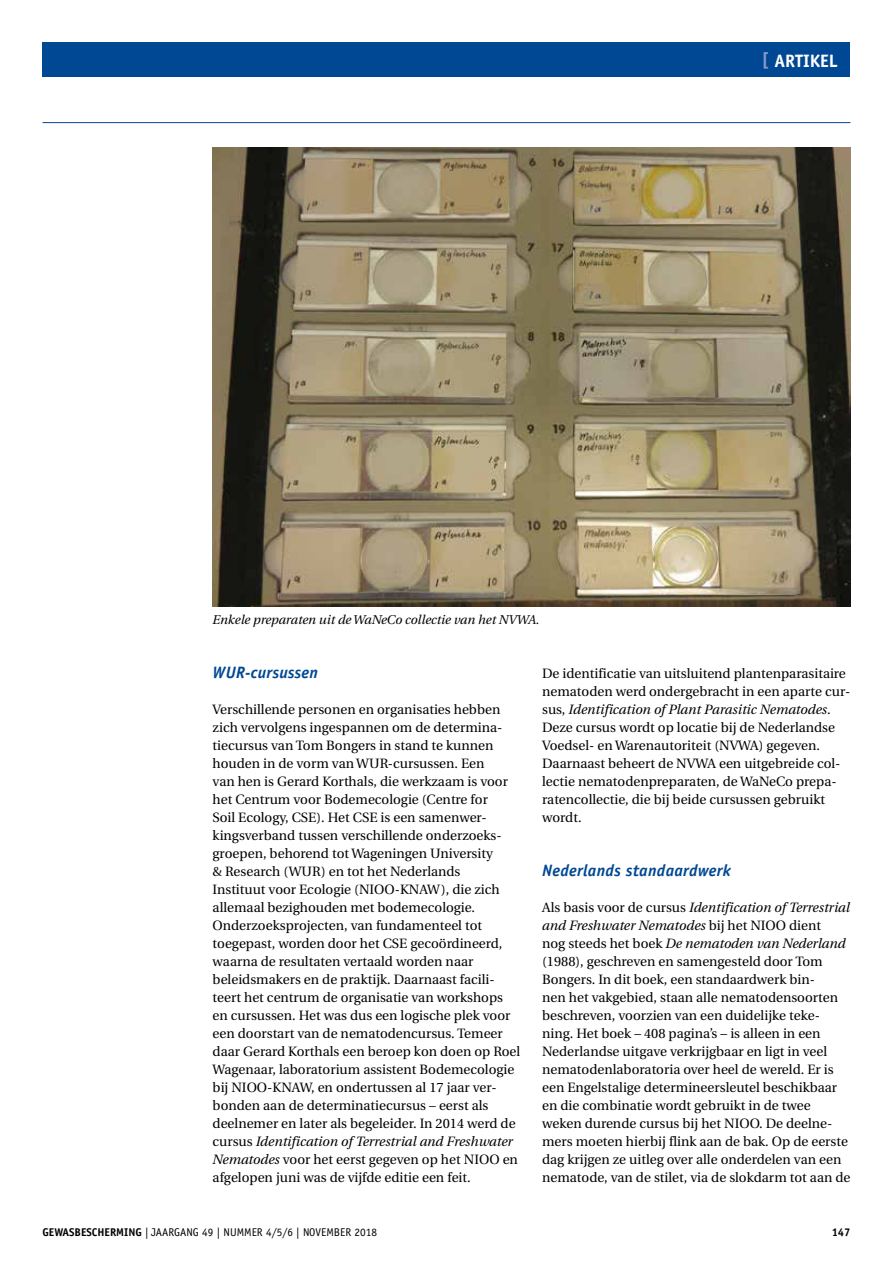
<style>
.page{position:relative;width:893px;height:1263px;background:#fff}
.page>*{position:absolute;margin:0;border:0;box-sizing:border-box;transform-origin:0 0}
.t1{font:700 18px "Officina Sans";color:#fff}
.t2{font:italic 700 16.5px "Officina Sans";letter-spacing:.015em;color:#004893}
.t3{font:13.5px/18px "Utopia";color:#000}
.t4{font:italic 12.75px "Utopia";color:#000}
.t5{font:11.25px "Officina Sans";color:#000}
.t6{font:700 11.25px "Officina Sans";color:#000}
.s1{color:#8898c9}
.s2{font-style:italic}
.s3{font-weight:700}
</style>
<div class="page">
<div style="left:43px;top:43px;width:807px;height:34px;background:#004893"></div>
<hr style="left:43px;top:122px;width:807px;height:1px;background:#004893">
<img style="left:213px;top:147px;width:637px;height:459px">
<p class="t4" style="left:213px;top:613px;width:328px">Enkele preparaten uit de WaNeCo collectie van het NVWA.</p>
<h1 class="t1" style="left:761px;top:49px;width:78px"><span class="s1">[</span> ARTIKEL</h1>
<p class="t2" style="left:213px;top:663px;width:107px">WUR-cursussen</p>
<p class="t3" style="left:213px;top:701px;width:309px">Verschillende personen en organisaties hebben zich vervolgens ingespannen om de determina&shy;tiecursus van Tom Bongers in stand te kunnen houden in de vorm van WUR-cursussen. Een<br>van hen is Gerard Korthals, die werkzaam is voor het Centrum voor Bodemecologie (Centre for<br>Soil Ecology, CSE). Het CSE is een samenwer&shy;kingsverband tussen verschillende onderzoeks&shy;groepen, behorend tot Wageningen University<br>&amp; Research (WUR) en tot het Nederlands<br>Instituut voor Ecologie (NIOO-KNAW), die zich allemaal bezighouden met bodemecologie.<br>Onderzoeksprojecten, van fundamenteel tot toegepast, worden door het CSE gecoördineerd, waarna de resultaten vertaald worden naar beleidsmakers en de praktijk. Daarnaast facili&shy;teert het centrum de organisatie van workshops en cursussen. Het was dus een logische plek voor een doorstart van de nematodencursus. Temeer daar Gerard Korthals een beroep kon doen op Roel Wagenaar, laboratorium assistent Bodemecologie bij NIOO-KNAW, en ondertussen al 17 jaar ver&shy;bonden aan de determinatiecursus – eerst als deelnemer en later als begeleider. In 2014 werd de cursus <span class="s2">Identification of Terrestrial and Freshwater Nematodes</span> voor het eerst gegeven op het NIOO en afgelopen juni was de vijfde editie een feit.</p>
<p class="t3" style="left:542px;top:665px;width:310px">De identificatie van uitsluitend plantenparasitaire nematoden werd ondergebracht in een aparte cur&shy;sus, <span class="s2">Identification of Plant Parasitic Nematodes</span>.<br>Deze cursus wordt op locatie bij de Nederlandse Voedsel- en Warenautoriteit (NVWA) gegeven.<br>Daarnaast beheert de NVWA een uitgebreide col&shy;lectie nematodenpreparaten, de WaNeCo prepa&shy;ratencollectie, die bij beide cursussen gebruikt wordt.</p>
<p class="t2" style="left:542px;top:861px;width:190px">Nederlands standaardwerk</p>
<p class="t3" style="left:542px;top:899px;width:310px">Als basis voor de cursus <span class="s2">Identification of Terrestrial and Freshwater Nematodes</span> bij het NIOO dient<br>nog steeds het boek <span class="s2">De nematoden van Nederland </span>(1988), geschreven en samengesteld door Tom Bongers. In dit boek, een standaardwerk bin-<br>nen het vakgebied, staan alle nematodensoorten beschreven, voorzien van een duidelijke teke&shy;ning. Het boek – 408 pagina’s – is alleen in een Nederlandse uitgave verkrijgbaar en ligt in veel nematodenlaboratoria over heel de wereld. Er is een Engelstalige determineersleutel beschikbaar en die combinatie wordt gebruikt in de twee weken durende cursus bij het NIOO. De deelne&shy;mers moeten hierbij flink aan de bak. Op de eerste dag krijgen ze uitleg over alle onderdelen van een nematode, van de stilet, via de slokdarm tot aan de</p>
<p class="t5" style="left:43px;top:1226px;width:336px"><span class="s3">GEWASBESCHERMING</span> | JAARGANG 49 | NUMMER 4/5/6 | NOVEMBER 2018</p>
<p class="t6" style="left:832px;top:1225px;width:20px">147</p>
</div>
